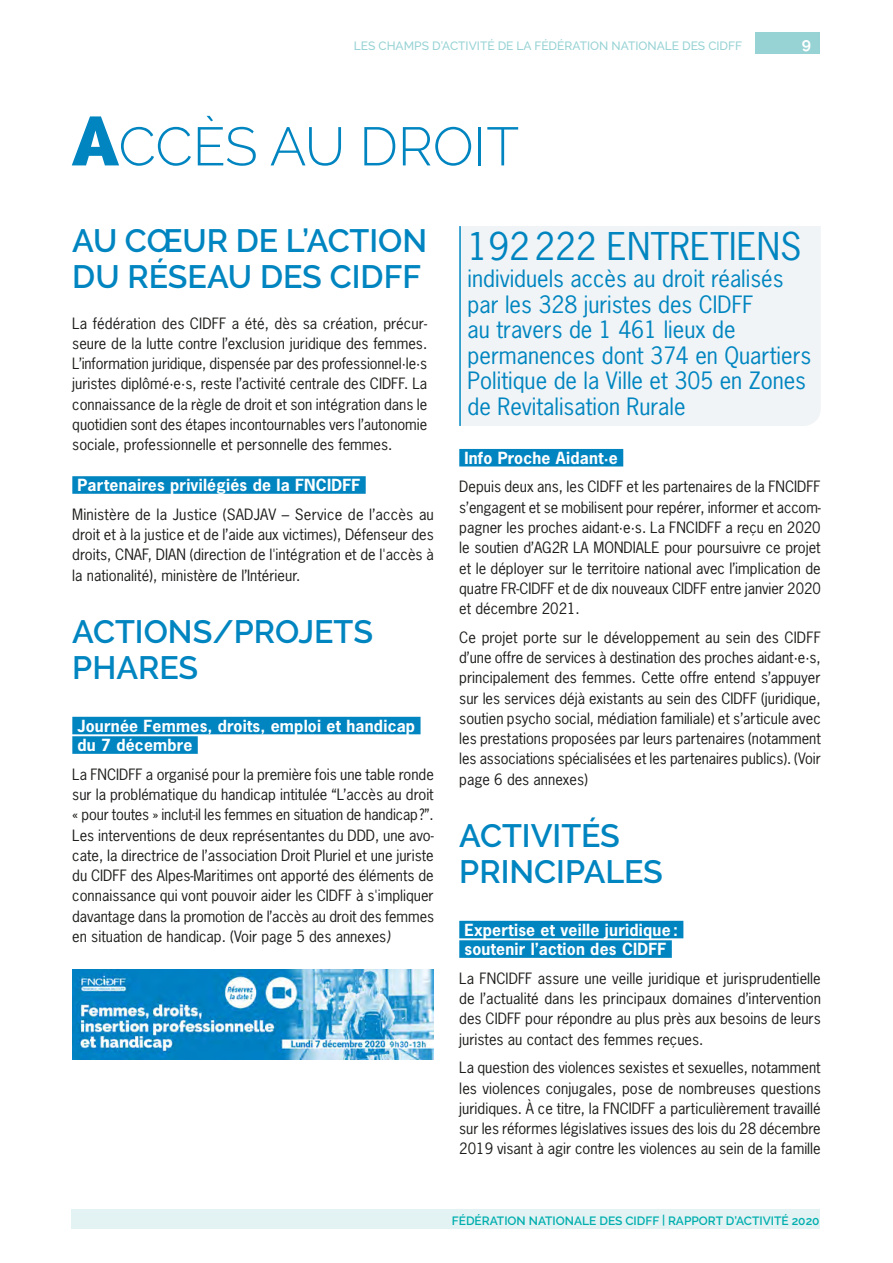
<style>
.page{position:relative;width:893px;height:1263px;background:#fff}
.page>*{position:absolute;margin:0;border:0;box-sizing:border-box;transform-origin:0 0}
.Titre_Partie_-_Droit{font:300 54px "Raleway";color:#0085c0}
.bloc_chiffres{font:36px "News Gothic Std";color:#0085c0}
.Titre_2_-_Droit{font:600 32.25px/36px "Raleway";color:#0085c0}
.bloc_chiffres-2{font:22.5px/25.5px "News Gothic Std";color:#0085c0}
.Titre_4_-_Droit{font:700 15.75px/19.5px "News Gothic Std";letter-spacing:.015em;color:#fff}
.t1{font:700 15.75px "Raleway";color:#fff}
.Texte_standard{font:14.7px/20.2px "News Gothic Std";color:#1d1d1b;text-align:justify}
.t2{font:500 12px "Raleway";color:#97d2d4}
.t3{font:600 12px "Raleway";color:#00aeae}
.s1{font-weight:800;font-size:69px}
.s2{font-style:italic}
</style>
<div class="page">
<div style="left:71px;top:1210px;width:749px;height:19px;background:#e3f2f3"></div>
<div style="left:755px;top:33px;width:65px;height:21px;background:#97d2d4"></div>
<div style="left:72px;top:476px;width:294px;height:18px;background:#0085c0"></div>
<div style="left:72px;top:717px;width:349px;height:17px;background:#0085c0"></div>
<div style="left:72px;top:736px;width:126px;height:18px;background:#0085c0"></div>
<div style="left:459px;top:449px;width:164px;height:17px;background:#0085c0"></div>
<div style="left:459px;top:921px;width:224px;height:17px;background:#0085c0"></div>
<div style="left:459px;top:940px;width:213px;height:18px;background:#0085c0"></div>
<div style="left:461px;top:226px;width:360px;height:200px;background:#f0f4f6"></div>
<hr style="left:459px;top:226px;width:2px;height:200px;background:#0085c0">
<img style="left:72px;top:969px;width:362px;height:91px">
<p class="t2" style="left:354px;top:39px;width:390px">LES CHAMPS D’ACTIVITÉ DE LA FÉDÉRATION NATIONALE DES CIDFF</p>
<p class="Titre_Partie_-_Droit" style="left:72px;top:115px;width:448px"><span class="s1">A</span>CCÈS AU DROIT</p>
<p class="t1" style="left:802px;top:35px;width:11px">9</p>
<p class="Titre_2_-_Droit" style="left:72px;top:223px;width:356px">AU CŒUR DE L’ACTION<br>DU RÉSEAU DES CIDFF</p>
<p class="Texte_standard" style="left:72px;top:313px;width:356px">La fédération des CIDFF a été, dès sa création, précur&shy;seure de la lutte contre l’exclusion juridique des femmes.<br>L’information juridique, dispensée par des professionnel·le·s juristes diplômé·e·s, reste l’activité centrale des CIDFF. La connaissance de la règle de droit et son intégration dans le quotidien sont des étapes incontournables vers l’autonomie sociale, professionnelle et personnelle des femmes.</p>
<p class="Titre_4_-_Droit" style="left:77px;top:475px;width:284px">Partenaires privilégiés de la FNCIDFF</p>
<p class="Texte_standard" style="left:72px;top:504px;width:363px">Ministère de la Justice (SADJAV – Service de l’accès au droit et à la justice et de l’aide aux victimes), Défenseur des droits, CNAF, DIAN (direction de l'intégration et de l'accès à la nationalité), ministère de l’Intérieur.</p>
<p class="Titre_2_-_Droit" style="left:72px;top:614px;width:302px">ACTIONS/PROJETS<br>PHARES</p>
<p class="Titre_4_-_Droit" style="left:77px;top:715px;width:339px">Journée Femmes, droits, emploi et handicap du 7 décembre</p>
<p class="Texte_standard" style="left:72px;top:764px;width:363px">La FNCIDFF a organisé pour la première fois une table ronde sur la problématique du handicap intitulée “L’accès au droit « pour toutes » inclut-il les femmes en situation de handicap?”.<br>Les interventions de deux représentantes du DDD, une avo&shy;cate, la directrice de l’association Droit Pluriel et une juriste du CIDFF des Alpes-Maritimes ont apporté des éléments de connaissance qui vont pouvoir aider les CIDFF à s'impliquer davantage dans la promotion de l’accès au droit des femmes en situation de handicap. (Voir page 5 des annexes<span class="s2">)</span></p>
<p class="bloc_chiffres" style="left:468px;top:224px;width:335px">192222 ENTRETIENS</p>
<p class="bloc_chiffres-2" style="left:468px;top:266px;width:345px">individuels accès au droit réalisés par les 328 juristes des CIDFF<br>au travers de 1 461 lieux de permanences dont 374 en Quartiers<br>Politique de la Ville et 305 en Zones de Revitalisation Rurale</p>
<p class="Titre_4_-_Droit" style="left:464px;top:448px;width:155px">Info Proche Aidant·e</p>
<p class="Texte_standard" style="left:459px;top:477px;width:363px">Depuis deux ans, les CIDFF et les partenaires de la FNCIDFF s’engagent et se mobilisent pour repérer, informer et accom&shy;pagner les proches aidant·e·s. La FNCIDFF a reçu en 2020 le soutien d’AG2R LA MONDIALE pour poursuivre ce projet et le déployer sur le territoire national avec l’implication de quatre FR-CIDFF et de dix nouveaux CIDFF entre janvier 2020 et décembre 2021.</p>
<p class="Texte_standard" style="left:459px;top:627px;width:363px">Ce projet porte sur le développement au sein des CIDFF d’une offre de services à destination des proches aidant·e·s, principalement des femmes. Cette offre entend s’appuyer sur les services déjà existants au sein des CIDFF (juridique, soutien psycho social, médiation familiale) et s’articule avec les prestations proposées par leurs partenaires (notamment les associations spécialisées et les partenaires publics). (Voir page 6 des annexes)</p>
<p class="Titre_2_-_Droit" style="left:459px;top:818px;width:205px">ACTIVITÉS<br>PRINCIPALES</p>
<p class="Titre_4_-_Droit" style="left:464px;top:919px;width:215px">Expertise et veille juridique : soutenir l’action des CIDFF</p>
<p class="Texte_standard" style="left:459px;top:968px;width:363px">La FNCIDFF assure une veille juridique et jurisprudentielle de l’actualité dans les principaux domaines d’intervention des CIDFF pour répondre au plus près aux besoins de leurs juristes au contact des femmes reçues.</p>
<p class="Texte_standard" style="left:459px;top:1057px;width:363px">La question des violences sexistes et sexuelles, notamment les violences conjugales, pose de nombreuses questions juridiques. À ce titre, la FNCIDFF a particulièrement travaillé sur les réformes législatives issues des lois du 28 décembre 2019 visant à agir contre les violences au sein de la famille</p>
<p class="t3" style="left:452px;top:1214px;width:369px">FÉDÉRATION NATIONALE DES CIDFF | RAPPORT D’ACTIVITÉ 2020</p>
</div>
